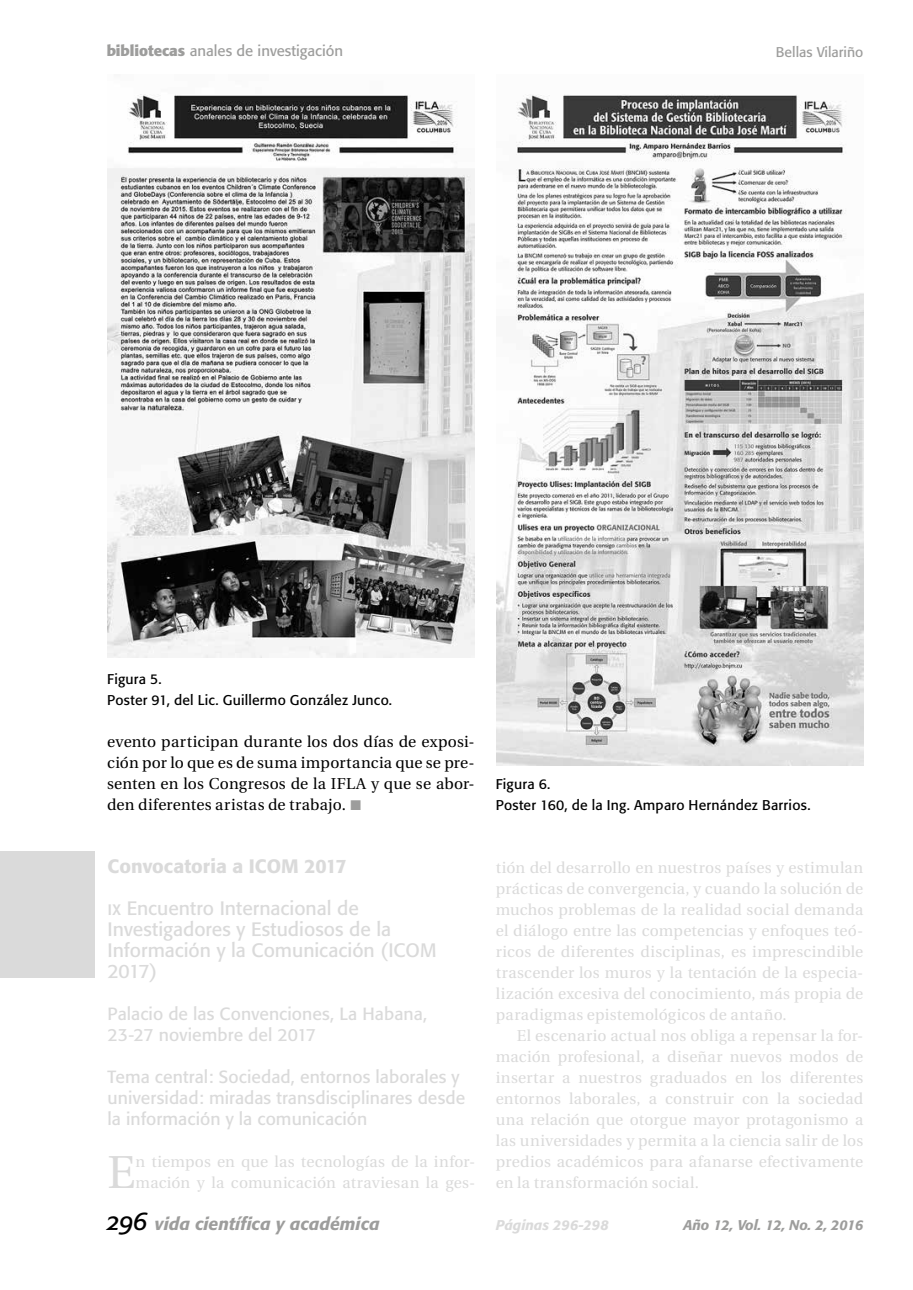
<style>
.page{position:relative;width:913px;height:1290px;background:#fff}
.page>*{position:absolute;margin:0;border:0;box-sizing:border-box;transform-origin:0 0}
.t1{font:46.02px "Utopia";color:#dadada}
.t2{font:19.25px/21px "Formata";color:#dadada}
.t3{font:17.5px/21px "Formata";letter-spacing:.005em;color:#dadada}
.t4{font:italic 500 17.5px "Formata";color:#9d9d9c}
.t5{font:15.75px/21px "Utopia";letter-spacing:.015em;color:#dadada;text-align:justify}
.t6{font:15.75px/21px "Utopia";letter-spacing:.015em;color:#000;text-align:justify}
.t7{font:14.88px "Formata";color:#9d9d9c}
.t8{font:14px/21px "Formata";letter-spacing:.015em;color:#000}
.t9{font:italic 500 14px "Formata";color:#9d9d9c}
.t10{font:14px "Formata";color:#9d9d9c}
.t11{font:italic 500 14px "Formata";color:#dadada}
.s1{font-weight:700}
.s2{font-family:"Times New Roman";font-weight:700;font-size:21px;color:#9d9d9c}
.s3{font-weight:500}
.s4{font-family:"Formata Regular SC"}
</style>
<div class="page">
<img style="left:496px;top:94px;width:367px;height:671px">
<img style="left:108px;top:94px;width:367px;height:563px">
<div style="left:0;top:851px;width:94px;height:126px;background:#dadada"></div>
<p class="t7" style="left:107px;top:42px;width:238px"><span class="s1">bibliotecas</span> anales de investigación</p>
<p class="t10" style="left:776px;top:43px;width:89px">Bellas Vilariño</p>
<p class="t8" style="left:107px;top:668px;width:286px">Figura 5.<br>Poster 91, del Lic. Guillermo González Junco.</p>
<p class="t6" style="left:107px;top:731px;width:369px">evento participan durante los dos días de exposi&shy;ción por lo que es de suma importancia que se pre&shy;senten en los Congresos de la IFLA y que se abor&shy;den diferentes aristas de trabajo. <span class="s2">■</span></p>
<p class="t8" style="left:496px;top:773px;width:316px">Figura 6.<br>Poster 160, de la Ing. Amparo Hernández Barrios.</p>
<p class="t2" style="left:108px;top:845px;width:253px;line-height:42px"><span class="s3">Convocatoria a ICOM 2017 </span><span class="s4">ix</span> Encuentro Internacional de</p>
<p class="t2" style="left:108px;top:918px;width:330px">Investigadores y Estudiosos de la<br>Información y la Comunicación (ICOM<br>2017)</p>
<p class="t3" style="left:108px;top:1003px;width:321px">Palacio de las Convenciones, La Habana,<br>23-27 noviembre del 2017</p>
<p class="t3" style="left:108px;top:1066px;width:359px">Tema central: Sociedad, entornos laborales y universidad: miradas transdisciplinares desde la información y la comunicación</p>
<h1 class="t1" style="left:108px;top:1146px;width:29px">E</h1>
<p class="t5" style="left:136px;top:1151px;width:341px">n tiempos en que las tecnologías de la infor&shy;mación y la comunicación atraviesan la ges-</p>
<p class="t5" style="left:496px;top:857px;width:369px">tión del desarrollo en nuestros países y estimulan prácticas de convergencia, y cuando la solución de muchos problemas de la realidad social demanda el diálogo entre las competencias y enfoques teó&shy;ricos de diferentes disciplinas, es imprescindible trascender los muros y la tentación de la especia&shy;lización excesiva del conocimiento, más propia de paradigmas epistemológicos de antaño.</p>
<p class="t5" style="left:496px;top:1025px;width:369px;text-indent:21px">El escenario actual nos obliga a repensar la for&shy;mación profesional, a diseñar nuevos modos de insertar a nuestros graduados en los diferentes entornos laborales, a construir con la sociedad una relación que otorgue mayor protagonismo a las universidades y permita a la ciencia salir de los predios académicos para afanarse efectivamente en la transformación social.</p>
<p class="t11" style="left:496px;top:1216px;width:114px">Páginas 296-298</p>
<p class="t4" style="left:155px;top:1213px;width:226px">vida científica y académica</p>
<p class="t9" style="left:683px;top:1216px;width:181px">Año 12, Vol. 12, No. 2, 2016</p>
</div>
